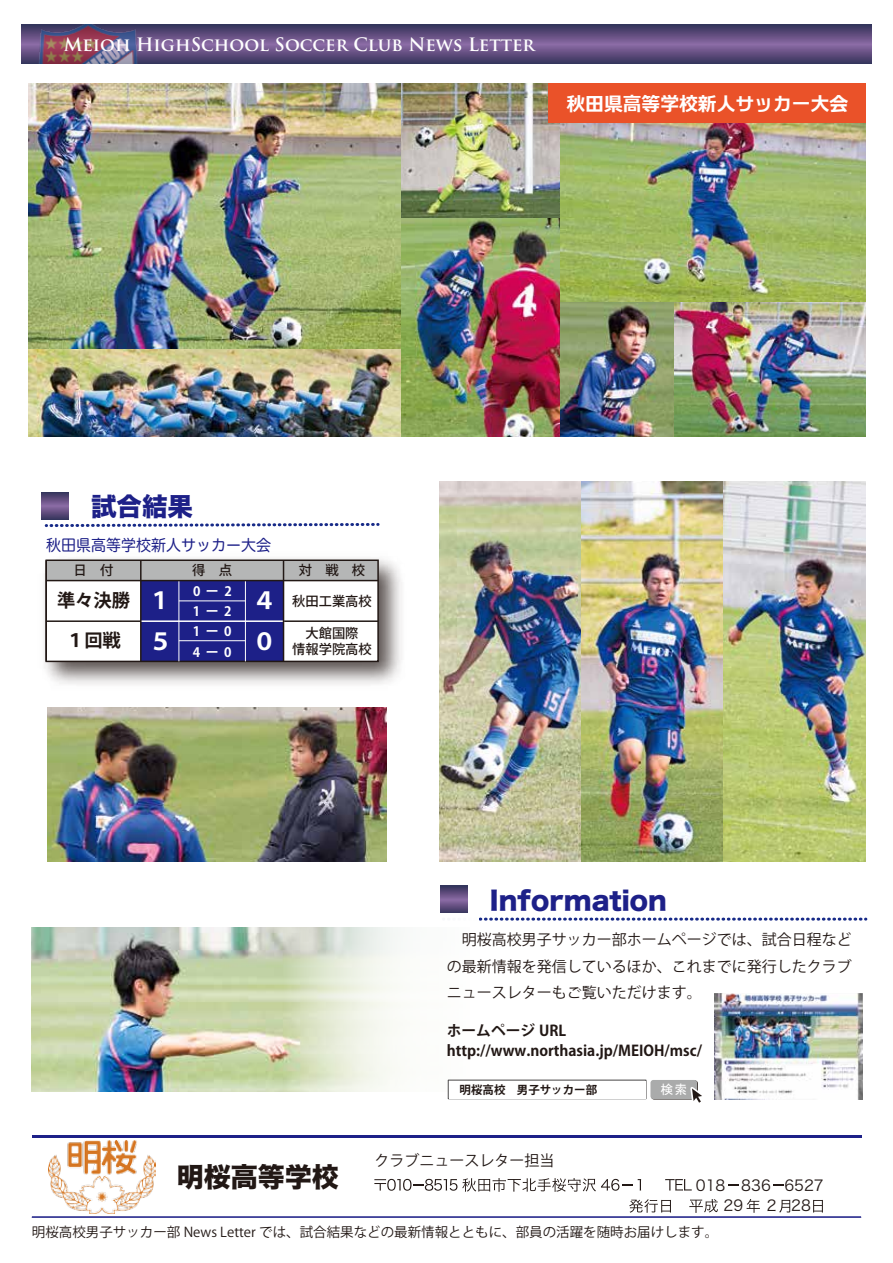
<style>
.page{position:relative;width:893px;height:1263px;background:#fff}
.page>*{position:absolute;margin:0;border:0;box-sizing:border-box;transform-origin:0 0}
.t1{font:27px "Hira Kaku Std W8";color:#221815}
.t2{font:25.5px "Hira Kaku Std W8";color:#1d2088}
.t3{font:700 23.25px "Koz Go Pro";color:#fff}
.t4{font:19.5px "C4 Universal View LG E";color:#fff;scale:.96 1}
.t5{font:700 18.3px "Koz Go Pro";color:#221815}
.t6{font:700 18px "Trajan Pro";color:#fff}
.t7{font:15.75px "Hira Maru Pro W4";color:#1d2088;scale:.95 1}
.t8{font:15px/26.2px "Koz Go Pro";color:#221815;text-align:justify}
.t9{font:15px "Hira Kaku Pro W3";color:#221815}
.t10{font:700 14.7px/19.2px "Koz Go Pro";color:#221815}
.t11{font:13.5px "Koz Go Pro";color:#221815}
.t12{font:500 13.35px/15.9px "Koz Go Pro";color:#221815;text-align:center}
.t13{font:700 12.9px/20.7px "Koz Go Pro";color:#fff}
.t14{font:12.9px "MS P Gothic";color:#fff}
.t15{font:700 11.4px "Koz Go Pro";color:#221815}
</style>
<div class="page">
<img style="left:401px;top:83px;width:465px;height:353px">
<img style="left:439px;top:481px;width:427px;height:381px">
<img style="left:28px;top:83px;width:373px;height:267px">
<img style="left:28px;top:350px;width:375px;height:86px">
<hr style="left:32px;top:1216px;width:829px;height:2px;background:#1d2088">
<hr style="left:130px;top:1135px;width:731px;height:2px;background:#1d2088">
<hr style="left:32px;top:1135px;width:65px;height:2px;background:#1d2088">
<hr style="left:97px;top:1135px;width:33px;height:2px;background:#1d2088">
<img style="left:48px;top:1140px;width:108px;height:74px">
<svg style="left:374px;top:1178px;width:267px;height:14px"></svg>
<svg style="left:665px;top:1179px;width:27px;height:11px"></svg>
<svg style="left:629px;top:1199px;width:42px;height:14px"></svg>
<svg style="left:689px;top:1199px;width:29px;height:14px"></svg>
<svg style="left:747px;top:1199px;width:13px;height:14px"></svg>
<svg style="left:779px;top:1200px;width:11px;height:13px"></svg>
<svg style="left:813px;top:1200px;width:10px;height:12px"></svg>
<svg style="left:440px;top:886px;width:27px;height:27px"></svg>
<svg style="left:479px;top:918px;width:387px;height:3px"></svg>
<svg style="left:154px;top:25px;width:718px;height:38px;background:#604e7f"></svg>
<img style="left:21px;top:25px;width:133px;height:38px">
<svg style="left:46px;top:523px;width:333px;height:5px"></svg>
<svg style="left:42px;top:492px;width:27px;height:27px"></svg>
<img style="left:44px;top:558px;width:358px;height:127px">
<div style="left:46px;top:560px;width:332px;height:101px;background:#fff"></div>
<div style="left:141px;top:561px;width:143px;height:100px;background:#1d2088"></div>
<hr style="left:179px;top:640px;width:66px;height:1px;background:#fff">
<div style="left:46px;top:560px;width:332px;height:21px;background:#b5b6b6"></div>
<div style="left:45px;top:559px;width:334px;height:103px;border:2px solid #221815"></div>
<hr style="left:283px;top:620px;width:95px;height:2px;background:#221815">
<hr style="left:141px;top:620px;width:143px;height:2px;background:#fff">
<hr style="left:46px;top:620px;width:95px;height:2px;background:#221815">
<hr style="left:140px;top:560px;width:2px;height:101px;background:#221815">
<hr style="left:283px;top:560px;width:1px;height:101px;background:#221815">
<hr style="left:45px;top:560px;width:2px;height:101px;background:#221815">
<hr style="left:179px;top:600px;width:66px;height:1px;background:#fff">
<hr style="left:179px;top:580px;width:1px;height:81px;background:#fff">
<hr style="left:245px;top:580px;width:1px;height:81px;background:#fff">
<hr style="left:46px;top:580px;width:332px;height:1px;background:#221815">
<img style="left:47px;top:707px;width:340px;height:155px">
<img style="left:32px;top:928px;width:250px;height:163px">
<svg style="left:282px;top:927px;width:196px;height:171px"></svg>
<div style="left:549px;top:83px;width:317px;height:40px;background:#ea5229"></div>
<img style="left:715px;top:993px;width:148px;height:106px">
<div style="left:651px;top:1080px;width:47px;height:19px;background:#dddcdb;border-radius:3px"></div>
<div style="left:650px;top:1080px;width:47px;height:19px;background:#aaabab;border-radius:3px"></div>
<div style="left:448px;top:1080px;width:198px;height:19px;border:1px solid #595757"></div>
<div style="left:450px;top:1081px;width:196px;height:17px;background:#fff"></div>
<svg style="left:688px;top:1081px;width:14px;height:22px"></svg>
<p class="t6" style="left:64px;top:33px;width:473px">Meioh HighSchool Soccer Club News Letter</p>
<h3 class="t4" style="left:566px;top:94px;width:295px">秋田県高等学校新人サッカー大会</h3>
<h2 class="t2" style="left:91px;top:492px;width:103px">試合結果</h2>
<p class="t7" style="left:46px;top:531px;width:238px">秋田県高等学校新人サッカー大会</p>
<p class="t12" style="left:74px;top:563px;width:41px">日　付</p>
<p class="t12" style="left:192px;top:563px;width:41px">得　点</p>
<p class="t5" style="left:57px;top:588px;width:75px">準々決勝</p>
<p class="t5" style="left:66px;top:629px;width:56px">１回戦</p>
<p class="t13" style="left:148px;top:582px;width:129px;line-height:20.1px;text-align:center">0 ー 2<br><sup>１</sup>1 ー 2<sup>４</sup></p>
<p class="t13" style="left:193px;top:622px;width:40px">1 ー 0<br>4 ー 0</p>
<h3 class="t3" style="left:149px;top:627px;width:25px">５</h3>
<h3 class="t3" style="left:253px;top:627px;width:25px">０</h3>
<p class="t12" style="left:299px;top:563px;width:68px">対　戦　校</p>
<p class="t12" style="left:292px;top:593px;width:81px">秋田工業高校</p>
<p class="t12" style="left:292px;top:625px;width:81px">大館国際<br>情報学院高校</p>
<h2 class="t2" style="left:490px;top:886px;width:178px">Information</h2>
<h1 class="t1" style="left:177px;top:1162px;width:163px">明桜高等学校</h1>
<p class="t8" style="left:447px;top:927px;width:406px">　明桜高校男子サッカー部ホームページでは、試合日程などの最新情報を発信しているほか、これまでに発行したクラブニュースレターもご覧いただけます。</p>
<p class="t10" style="left:447px;top:1022px;width:257px">ホームページ URL http://www.northasia.jp/MEIOH/msc/</p>
<p class="t15" style="left:460px;top:1082px;width:139px">明桜高校　男子サッカー部</p>
<p class="t14" style="left:660px;top:1083px;width:29px">検索</p>
<p class="t8" style="left:375px;top:1147px;width:182px">クラブニュースレター担当</p>
<p class="t9" style="left:696px;top:1171px;width:129px">018 836 6527</p>
<p class="t9" style="left:723px;top:1192px;width:21px">29</p>
<p class="t11" style="left:32px;top:1223px;width:688px">明桜高校男子サッカー部 News Letter では、試合結果などの最新情報とともに、部員の活躍を随時お届けします。</p>
</div>
